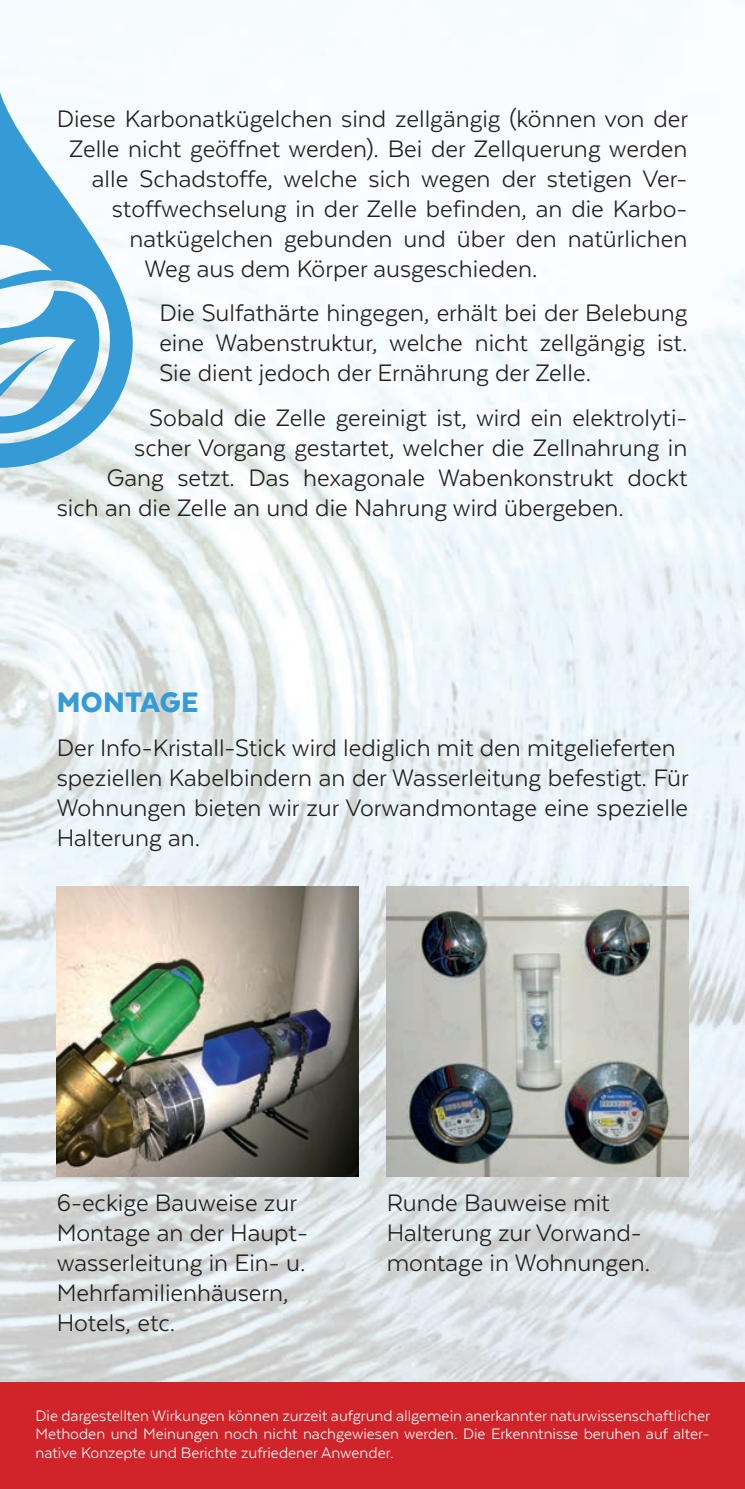
<style>
.page{position:relative;width:745px;height:1489px;background:#fff}
.page>*{position:absolute;margin:0;border:0;box-sizing:border-box;transform-origin:0 0}
.t1{font:900 32.5px "Texta";color:#359bd6}
.t2{font:27.5px/30px "Texta";color:#231f20}
.t3{font:17.5px/18.8px "Texta";color:#fff;text-align:justify}
</style>
<div class="page">
<img style="left:0;top:65px;width:744px;height:1317px">
<svg style="left:0;top:92px;width:133px;height:376px"></svg>
<img style="left:57px;top:886px;width:301px;height:289px">
<img style="left:386px;top:886px;width:301px;height:289px">
<div style="left:0;top:1382px;width:744px;height:106px;background:#d1232a"></div>
<p class="t2" style="left:57px;top:103px;width:632px">Diese Karbonatkügelchen sind zellgängig (können von der</p>
<p class="t2" style="left:69px;top:133px;width:619px">Zelle nicht geöffnet werden). Bei der Zellquerung werden</p>
<p class="t2" style="left:92px;top:163px;width:596px">alle Schadstoffe, welche sich wegen der stetigen Ver-</p>
<p class="t2" style="left:112px;top:193px;width:577px">stoffwechselung in der Zelle befinden, an die Karbo-</p>
<p class="t2" style="left:129px;top:223px;width:559px">natkügelchen gebunden und über den natürlichen</p>
<p class="t2" style="left:144px;top:253px;width:394px">Weg aus dem Körper ausgeschieden.</p>
<p class="t2" style="left:159px;top:298px;width:529px;text-align:justify">Die Sulfathärte hingegen, erhält bei der Belebung eine Wabenstruktur, welche nicht zellgängig ist.<br>Sie dient jedoch der Ernährung der Zelle.</p>
<p class="t2" style="left:149px;top:402px;width:539px">Sobald die Zelle gereinigt ist, wird ein elektrolyti-</p>
<p class="t2" style="left:134px;top:432px;width:554px">scher Vorgang gestartet, welcher die Zellnahrung in</p>
<p class="t2" style="left:107px;top:462px;width:582px">Gang setzt. Das hexagonale Wabenkonstrukt dockt</p>
<p class="t2" style="left:57px;top:492px;width:568px">sich an die Zelle an und die Nahrung wird übergeben.</p>
<p class="t1" style="left:57px;top:685px;width:143px">MONTAGE</p>
<p class="t2" style="left:57px;top:732px;width:633px">Der Info-Kristall-Stick wird lediglich mit den mitgelieferten speziellen Kabelbindern an der Wasserleitung befestigt. Für Wohnungen bieten wir zur Vorwandmontage eine spezielle Halterung an.</p>
<p class="t2" style="left:57px;top:1187px;width:252px">6-eckige Bauweise zur<br>Montage an der Haupt&shy;wasserleitung in Ein- u.<br>Mehrfamilienhäusern,<br>Hotels, etc.</p>
<p class="t2" style="left:386px;top:1187px;width:265px">Runde Bauweise mit<br>Halterung zur Vorwand&shy;montage in Wohnungen.</p>
<p class="t3" style="left:35px;top:1405px;width:675px">Die dargestellten Wirkungen können zurzeit aufgrund allgemein anerkannter naturwissenschaftlicher Methoden und Meinungen noch nicht nachgewiesen werden. Die Erkenntnisse beruhen auf alter&shy;native Konzepte und Berichte zufriedener Anwender.</p>
</div>
